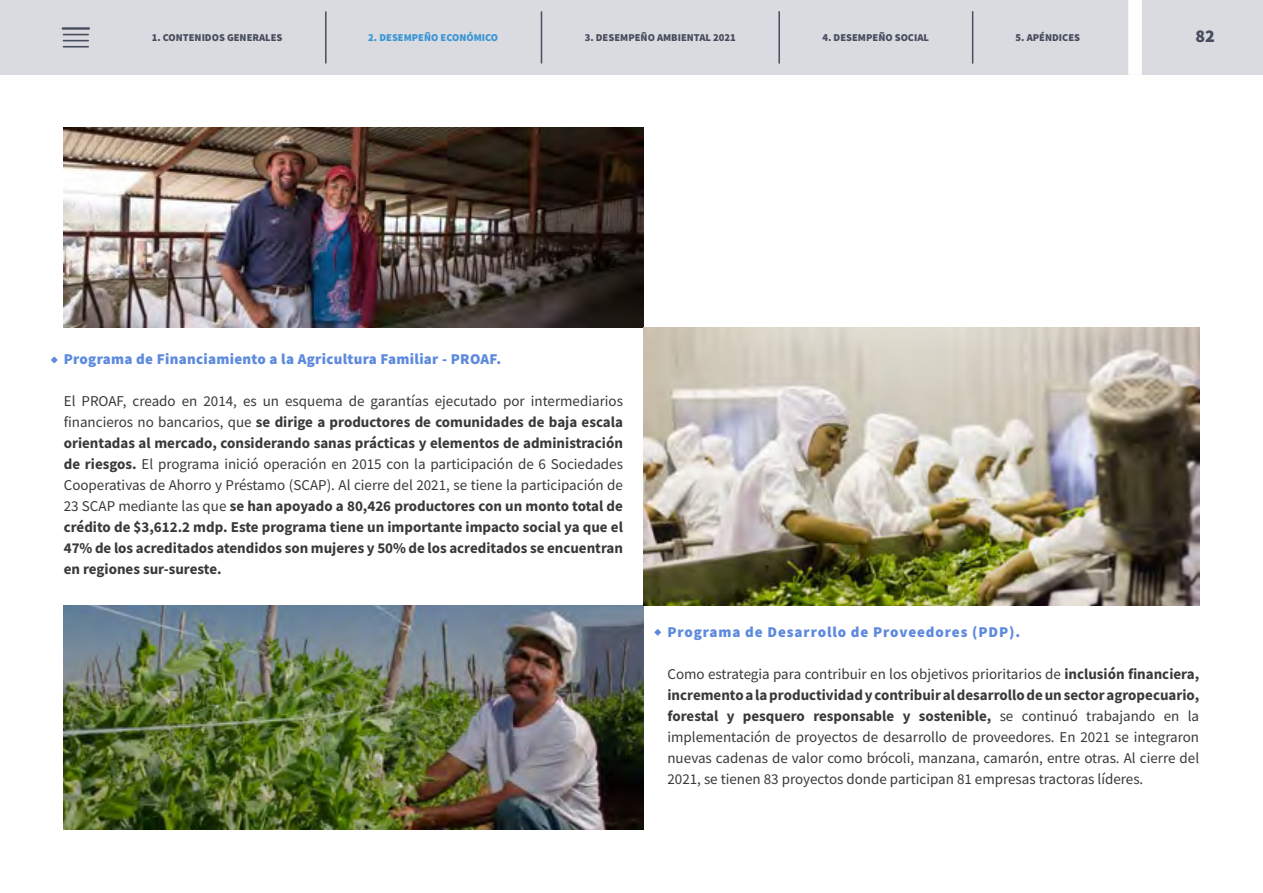
<style>
.page{position:relative;width:1263px;height:893px;background:#fff}
.page>*{position:absolute;margin:0;border:0;box-sizing:border-box;transform-origin:0 0}
.t1{font:900 18px "Source Sans Pro";color:#474d5e}
.t2{font:700 15px/21px "Source Sans Pro";color:#393939;text-align:justify}
.t3{font:15px/21px "Source Sans Pro";color:#393939;text-align:justify}
.t4{font:900 15px "Source Sans Pro";letter-spacing:.02em;color:#5e8ade}
.t5{font:900 15px "Source Sans Pro";letter-spacing:.06em;color:#5e8ade}
.t6{font:900 10.5px "Source Sans Pro";color:#474d5e}
.t7{font:900 10.5px "Source Sans Pro";color:#3a95d7}
.s1{font-weight:400}
.s2{font-weight:700}
</style>
<div class="page">
<img style="left:64px;top:606px;width:579px;height:223px">
<img style="left:64px;top:128px;width:579px;height:200px">
<img style="left:643px;top:328px;width:556px;height:278px">
<svg style="left:51px;top:356px;width:7px;height:7px"></svg>
<svg style="left:654px;top:629px;width:7px;height:7px"></svg>
<div style="left:0;top:0;width:1263px;height:75px;background:#dadbe0"></div>
<hr style="left:62px;top:27px;width:28px;height:3px;background:#474d5e">
<svg style="left:63px;top:34px;width:26px;height:7px"></svg>
<hr style="left:63px;top:46px;width:26px;height:2px;background:#474d5e">
<hr style="left:325px;top:11px;width:2px;height:52px;background:#474d5e">
<hr style="left:541px;top:11px;width:1px;height:52px;background:#474d5e">
<hr style="left:778px;top:11px;width:2px;height:53px;background:#474d5e">
<hr style="left:972px;top:11px;width:1px;height:53px;background:#474d5e">
<div style="left:1128px;top:0;width:14px;height:75px;background:#fff"></div>
<p class="t6" style="left:152px;top:31px;width:132px">1. CONTENIDOS GENERALES</p>
<p class="t7" style="left:368px;top:31px;width:131px">2. DESEMPEÑO ECONÓMICO</p>
<p class="t6" style="left:585px;top:31px;width:153px">3. DESEMPEÑO AMBIENTAL 2021</p>
<p class="t6" style="left:822px;top:30px;width:108px">4. DESEMPEÑO SOCIAL</p>
<p class="t6" style="left:1016px;top:30px;width:66px">5. APÉNDICES</p>
<p class="t1" style="left:1195px;top:24px;width:21px">82</p>
<p class="t4" style="left:64px;top:348px;width:439px">Programa de Financiamiento a la Agricultura Familiar - PROAF.</p>
<p class="t2" style="left:64px;top:390px;width:561px"><span class="s1">El PROAF, creado en 2014, es un esquema de garantías ejecutado por intermediarios financieros no bancarios, que</span> se dirige a productores de comunidades de baja escala orientadas al mercado, considerando sanas prácticas y elementos de administración de riesgos. <span class="s1">El programa inició operación en 2015 con la participación de 6 Sociedades Cooperativas de Ahorro y Préstamo (SCAP). Al cierre del 2021, se tiene la participación de 23 SCAP mediante las que</span> se han apoyado a 80,426 productores con un monto total de crédito de $3,612.2 mdp. Este programa tiene un importante impacto social ya que el 47% de los acreditados atendidos son mujeres y 50% de los acreditados se encuentran en regiones sur-sureste.</p>
<p class="t5" style="left:667px;top:622px;width:354px">Programa de Desarrollo de Proveedores (PDP).</p>
<p class="t3" style="left:667px;top:664px;width:533px">Como estrategia para contribuir en los objetivos prioritarios de <span class="s2">inclusión financiera, incremento a la productividad y contribuir al desarrollo de un sector agropecuario, forestal y pesquero responsable y sostenible,</span> se continuó trabajando en la implementación de proyectos de desarrollo de proveedores. En 2021 se integraron nuevas cadenas de valor como brócoli, manzana, camarón, entre otras. Al cierre del 2021, se tienen 83 proyectos donde participan 81 empresas tractoras líderes.</p>
</div>
